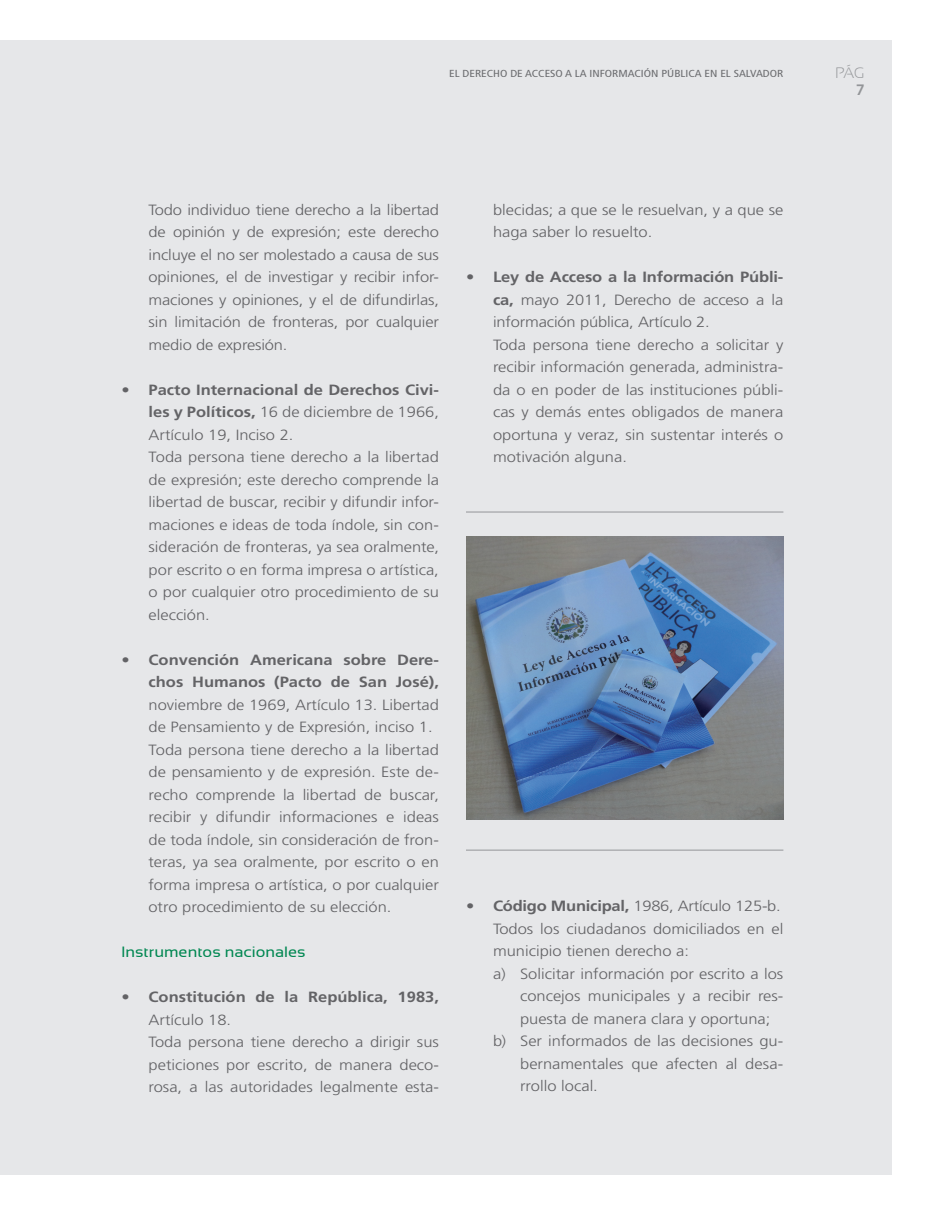
<style>
.page{position:relative;width:932px;height:1215px;background:#fff}
.page>*{position:absolute;margin:0;border:0;box-sizing:border-box;transform-origin:0 0}
.t1{font:300 15px "Sansation";color:#939598}
.t2{font:700 15px "Sansation";color:#939598}
.t3{font:300 14.85px/22.5px "Frutiger LT";color:#636366;scale:1.11 1}
.t4{font:700 14.85px/22.5px "Frutiger LT";color:#636366;text-align:right;scale:1.11 1}
.t5{font:14.85px "Sansation";color:#008751;scale:1.11 1}
.t6{font:condensed 10.2px "Frutiger LT";color:#6c6d70;scale:1.18 1}
.s1{font-weight:700}
</style>
<div class="page">
<div style="left:0;top:40px;width:891px;height:1134px;background:#e6e7e9"></div>
<hr style="left:466px;top:850px;width:317px;height:1px;background:#939598">
<img style="left:466px;top:537px;width:317px;height:283px">
<hr style="left:466px;top:512px;width:317px;height:1px;background:#939598">
<p class="t6" style="left:449px;top:67px;width:18px">EL DERECHO</p>
<p class="t6" style="left:510px;top:67px;width:19px">DE ACCE</p>
<p class="t6" style="left:550px;top:67px;width:116px">SO A LA INFORMACIÓN PÚBLICA</p>
<p class="t6" style="left:704px;top:67px;width:51px">EN EL SALVADOR</p>
<p class="t1" style="left:835px;top:65px;width:30px">pág</p>
<p class="t2" style="left:856px;top:81px;width:10px">7</p>
<p class="t3" style="left:148px;top:199px;width:263px;text-align:justify">Todo individuo tiene derecho a la libertad de opinión y de expresión; este derecho incluye el no ser molestado a causa de sus opiniones, el de investigar y recibir infor&shy;maciones y opiniones, y el de difundirlas, sin limitación de fronteras, por cualquier medio de expresión.</p>
<p class="t3" style="left:148px;top:379px;width:263px;text-indent:-27px"><span class="s1">• Pacto Internacional de Derechos Civi&shy;les y Políticos,</span> 16 de diciembre de 1966, Artículo 19, Inciso 2.<br>Toda persona tiene derecho a la libertad de expresión; este derecho comprende la libertad de buscar, recibir y difundir infor&shy;maciones e ideas de toda índole, sin con&shy;sideración de fronteras, ya sea oralmente, por escrito o en forma impresa o artística, o por cualquier otro procedimiento de su elección.</p>
<p class="t4" style="left:122px;top:648px;width:287px">• Convención Americana sobre Dere&shy;chos Humanos (Pacto de San José),</p>
<p class="t3" style="left:148px;top:694px;width:263px">noviembre de 1969, Artículo 13. Libertad de Pensamiento y de Expresión, inciso 1.<br>Toda persona tiene derecho a la libertad de pensamiento y de expresión. Este de&shy;recho comprende la libertad de buscar, recibir y difundir informaciones e ideas de toda índole, sin consideración de fron&shy;teras, ya sea oralmente, por escrito o en forma impresa o artística, o por cualquier otro procedimiento de su elección.</p>
<p class="t5" style="left:122px;top:944px;width:167px">Instrumentos nacionales</p>
<p class="t4" style="left:122px;top:986px;width:287px">• Constitución de la República, 1983,</p>
<p class="t3" style="left:148px;top:1009px;width:263px">Artículo 18.<br>Toda persona tiene derecho a dirigir sus peticiones por escrito, de manera deco&shy;rosa, a las autoridades legalmente esta-</p>
<p class="t3" style="left:493px;top:199px;width:263px">blecidas; a que se le resuelvan, y a que se haga saber lo resuelto.</p>
<p class="t3" style="left:493px;top:266px;width:263px;text-indent:-27px"><span class="s1">• Ley de Acceso a la Información Públi&shy;ca,</span> mayo 2011, Derecho de acceso a la información pública, Artículo 2.<br>Toda persona tiene derecho a solicitar y recibir información generada, administra&shy;da o en poder de las instituciones públi&shy;cas y demás entes obligados de manera oportuna y veraz, sin sustentar interés o motivación alguna.</p>
<p class="t3" style="left:466px;top:895px;width:285px"><span class="s1">• Código Municipal,</span> 1986, Artículo 125-b.</p>
<p class="t3" style="left:493px;top:917px;width:263px">Todos los ciudadanos domiciliados en el</p>
<p class="t3" style="left:493px;top:940px;width:178px">municipio tienen derecho a:</p>
<p class="t3" style="left:493px;top:962px;width:263px">a) Solicitar información por escrito a los</p>
<p class="t3" style="left:520px;top:985px;width:239px">concejos municipales y a recibir res-</p>
<p class="t3" style="left:520px;top:1007px;width:227px">puesta de manera clara y oportuna;</p>
<p class="t3" style="left:493px;top:1030px;width:263px">b) Ser informados de las decisiones gu-</p>
<p class="t3" style="left:520px;top:1052px;width:239px">bernamentales que afecten al desa-</p>
<p class="t3" style="left:520px;top:1075px;width:72px">rrollo local.</p>
</div>
